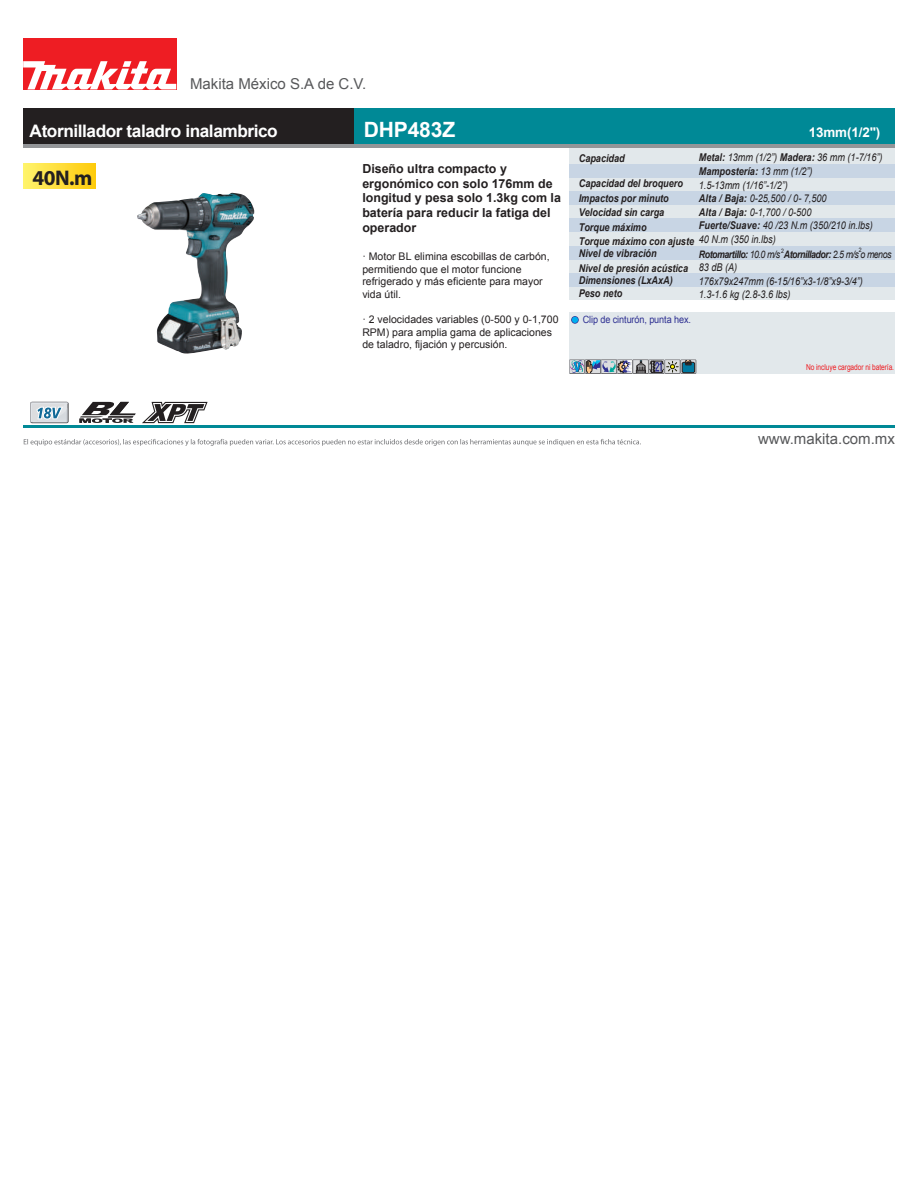
<style>
.page{position:relative;width:918px;height:1188px;background:#fff}
.page>*{position:absolute;margin:0;border:0;box-sizing:border-box;transform-origin:0 0}
.t1{font:700 21.3px "Myriad Pro";color:#231f20}
.t2{font:700 21px "Arial";letter-spacing:-.01em;color:#fff}
.t3{font:700 17.25px "Arial";letter-spacing:-.025em;color:#fff}
.t4{font:15px "Arial";color:#57585a}
.t5{font:700 13.35px "Arial";color:#fff}
.t6{font:700 12.45px/15px "Arial";color:#231f20}
.t7{font:italic 10.65px/13.8px "Arial";color:#231f20;scale:.85 1}
.t8{font:italic 700 10.65px/14.5px "Arial";color:#231f20;scale:.85 1}
.t9{font:10.5px/12.6px "Arial";color:#231f20}
.t10{font:italic 700 10.35px "Arial";letter-spacing:-.05em;color:#231f20;scale:.85 1}
.t11{font:10.05px "Arial";letter-spacing:-.01em;color:#2e3092;scale:.91 1}
.t12{font:8.25px "Arial";letter-spacing:-.01em;color:#ee1d23;scale:.8 1}
.t13{font:6.15px "Arial";color:#231f20;scale:.85 1}
.s1{font-weight:700}
.s2{font-weight:400}
</style>
<div class="page">
<div style="left:569px;top:312px;width:326px;height:62px;background:#e2e8eb"></div>
<div style="left:569px;top:148px;width:326px;height:152px;background:#e2e8eb"></div>
<div style="left:569px;top:164px;width:326px;height:13px;background:#c8d5e4"></div>
<div style="left:569px;top:191px;width:326px;height:14px;background:#c8d5e4"></div>
<div style="left:569px;top:218px;width:326px;height:14px;background:#c8d5e4"></div>
<div style="left:569px;top:246px;width:326px;height:14px;background:#c8d5e4"></div>
<div style="left:569px;top:273px;width:326px;height:14px;background:#c8d5e4"></div>
<hr style="left:23px;top:425px;width:872px;height:2px;background:#008996">
<div style="left:23px;top:38px;width:153px;height:51px;background:#ee1d23"></div>
<svg style="left:23px;top:61px;width:153px;height:28px"></svg>
<div style="left:23px;top:109px;width:872px;height:35px;background:#231f20"></div>
<div style="left:355px;top:109px;width:540px;height:35px;background:#008996"></div>
<hr style="left:23px;top:144px;width:872px;height:4px;background:#939598">
<svg style="left:571px;top:316px;width:8px;height:8px"></svg>
<svg style="left:572px;top:317px;width:6px;height:6px"></svg>
<img style="left:137px;top:193px;width:96px;height:161px">
<svg style="left:569px;top:359px;width:127px;height:15px"></svg>
<svg style="left:24px;top:402px;width:617px;height:44px"></svg>
<div style="left:23px;top:163px;width:72px;height:25px;background:linear-gradient(to right,#fff46d,#fecb0e)"></div>
<h3 class="t4" style="left:190px;top:74px;width:178px">Makita México S.A de C.V.</h3>
<h3 class="t3" style="left:30px;top:120px;width:250px">Atornillador taladro inalambrico</h3>
<h2 class="t2" style="left:364px;top:116px;width:93px">DHP483Z</h2>
<p class="t6" style="left:362px;top:161px;width:200px">Diseño ultra compacto y ergonómico con solo 176mm de longitud y pesa solo 1.3kg com la batería para reducir la fatiga del operador</p>
<p class="t9" style="left:362px;top:250px;width:189px">· Motor BL elimina escobillas de carbón, permitiendo que el motor funcione refrigerado y más eficiente para mayor vida útil.</p>
<p class="t9" style="left:362px;top:313px;width:198px">· 2 velocidades variables (0-500 y 0-1,700<br>RPM) para amplia gama de aplicaciones de taladro, fijación y percusión.</p>
<p class="t11" style="left:583px;top:313px;width:121px">Clip de cinturón, punta hex.</p>
<p class="t5" style="left:809px;top:124px;width:73px">13mm(1/2")</p>
<p class="t7" style="left:699px;top:151px;width:218px"><span class="s1">Metal:</span> 13mm (1/2”) <span class="s1">Madera:</span> 36 mm (1-7/16”)</p>
<p class="t7" style="left:699px;top:178px;width:106px">1.5-13mm (1/16”-1/2”)</p>
<p class="t8" style="left:579px;top:151px;width:56px">Capacidad</p>
<p class="t8" style="left:579px;top:177px;width:124px">Capacidad del broquero</p>
<p class="t8" style="left:579px;top:205px;width:137px">Velocidad sin carga<br>Torque máximo<br>Torque máximo con ajuste</p>
<p class="t8" style="left:579px;top:246px;width:130px;line-height:15px">Nivel de vibración<br>Nivel de presión acústica</p>
<p class="t8" style="left:579px;top:274px;width:112px;line-height:13.4px">Dimensiones (LxAxA)<br>Peso neto</p>
<p class="t8" style="left:699px;top:164px;width:135px">Mampostería: <span class="s2">13 mm (1/2”)</span></p>
<h1 class="t1" style="left:32px;top:164px;width:61px">40N.m</h1>
<p class="t7" style="left:699px;top:191px;width:206px"><span class="s1">Alta / Baja:</span> 0-25,500 / 0- 7,500<br><span class="s1">Alta / Baja:</span> 0-1,700 / 0-500<br><span class="s1">Fuerte/Suave:</span> 40 /23 N.m (350/210 in.lbs)<br>40 N.m (350 in.lbs)</p>
<p class="t10" style="left:699px;top:247px;width:228px">Rotomartillo: <span class="s2">10.0 m/s</span> Atornillador: <span class="s2">2.5 m/s o menos</span></p>
<p class="t8" style="left:579px;top:191px;width:107px">Impactos por minuto</p>
<p class="t13" style="left:781px;top:247px;width:5px">2</p>
<p class="t13" style="left:859px;top:246px;width:5px">2</p>
<p class="t7" style="left:699px;top:261px;width:194px;line-height:13.2px">83 dB (A)<br>176x79x247mm (6-15/16”x3-1/8”x9-3/4”)<br>1.3-1.6 kg (2.8-3.6 lbs)</p>
<p class="t12" style="left:806px;top:362px;width:112px">No incluye cargador ni batería.</p>
<h3 class="t4" style="left:758px;top:429px;width:138px">www.makita.com.mx</h3>
</div>
